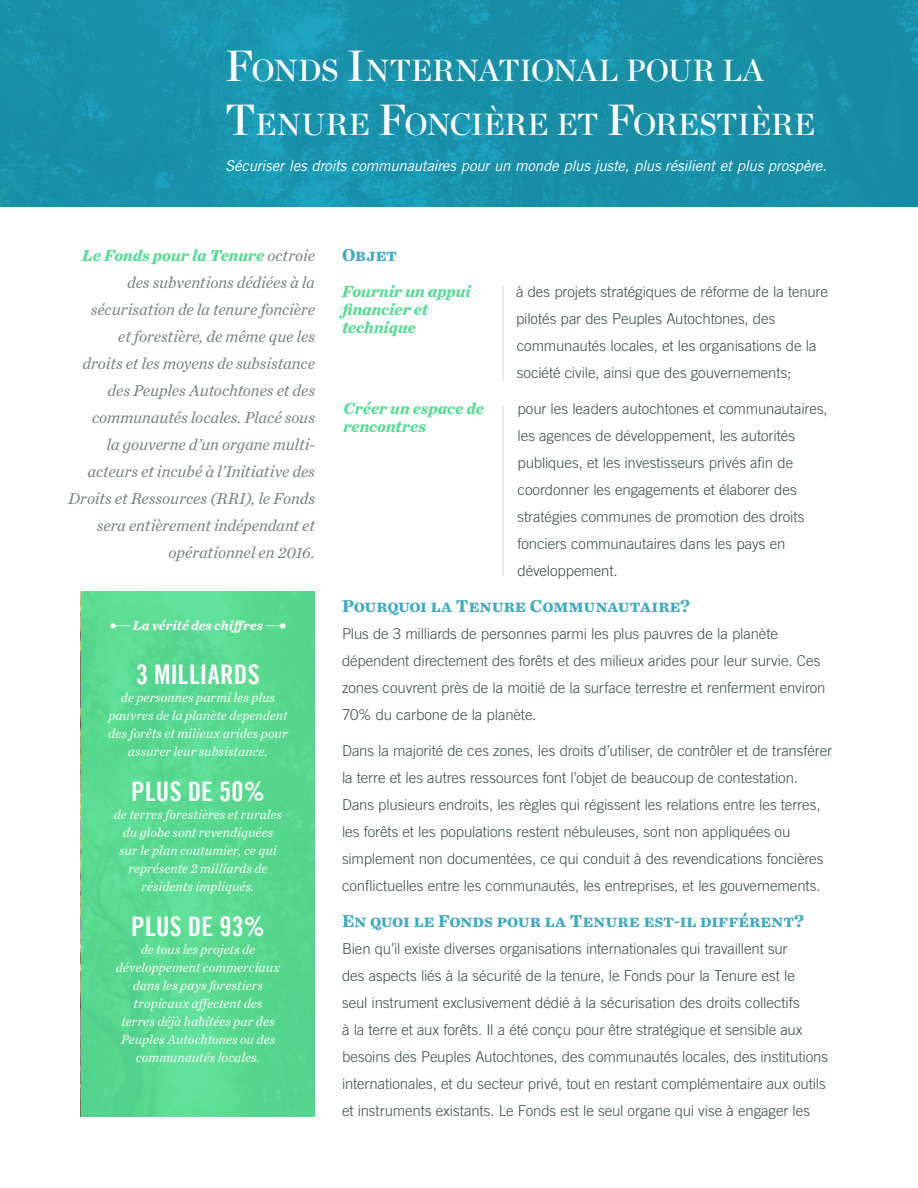
<style>
.page{position:relative;width:918px;height:1188px;background:#fff}
.page>*{position:absolute;margin:0;border:0;box-sizing:border-box;transform-origin:0 0}
.t1{font:30.45px/54px "Chronicle Display Semi";letter-spacing:-.005em;color:#fff}
.Sidebar_Number{font:27px "Trade Gothic Bold Cond Twenty";letter-spacing:.01em;color:#fff}
.t2{font:700 18px "Chronicle Text G1";color:#40aac4}
.Intro{font:italic 16.5px/27px "Chronicle Text G1";letter-spacing:-.005em;color:#76817b;text-align:right}
.t3{font:italic 700 16.5px/18px "Chronicle Text G1";letter-spacing:-.005em;color:#50de91}
.t4{font:300 15px/27px "Trade Gothic LT Std";letter-spacing:-.005em;color:#3e4e45}
.t5{font:italic 15px "Trade Gothic LT Std";letter-spacing:-.015em;color:#fff}
.Intro-2{font:italic 13.5px/18px "Chronicle Text G1";color:#fff;text-align:center}
.Intro-3{font:italic 700 13.5px "Chronicle Text G1";letter-spacing:.005em;color:#fff}
.s1{font-size:43.5px}
.s2{font-weight:700;color:#50de91}
</style>
<div class="page">
<img style="left:0;top:0;width:918px;height:207px">
<hr style="left:502px;top:405px;width:2px;height:171px;background:#231f20">
<hr style="left:502px;top:285px;width:2px;height:96px;background:#231f20">
<div style="left:81px;top:591px;width:234px;height:526px;background:#57d88e"></div>
<h1 class="t1" style="left:225px;top:41px;width:592px"><span class="s1">F</span>ONDS <span class="s1">I</span>NTERNATIONAL POUR LA<br><span class="s1">T</span>ENURE <span class="s1">F</span>ONCIÈRE ET <span class="s1">F</span>ORESTIÈRE</h1>
<p class="t5" style="left:225px;top:157px;width:603px">Sécuriser les droits communautaires pour un monde plus juste, plus résilient et plus prospère.</p>
<p class="Intro" style="left:68px;top:241px;width:248px"><span class="s2">Le Fonds pour la Tenure</span> octroie des subventions dédiées à la sécurisation de la tenure foncière<br>et forestière, de même que les<br>droits et les moyens de subsistance des Peuples Autochtones et des communautés locales. Placé sous<br>la gouverne d’un organe multi&shy;acteurs et incubé à l’Initiative des<br>Droits et Ressources (RRI), le Fonds sera entièrement indépendant et opérationnel en 2016.</p>
<h2 class="t2" style="left:342px;top:240px;width:57px">Objet</h2>
<p class="t3" style="left:342px;top:281px;width:131px">Fournir un appui financier et technique</p>
<p class="t4" style="left:516px;top:278px;width:313px">à des projets stratégiques de réforme de la tenure pilotés par des Peuples Autochtones, des communautés locales, et les organisations de la société civile, ainsi que des gouvernements;</p>
<p class="t4" style="left:518px;top:395px;width:312px">pour les leaders autochtones et communautaires, les agences de développement, les autorités publiques, et les investisseurs privés afin de coordonner les engagements et élaborer des stratégies communes de promotion des droits fonciers communautaires dans les pays en développement.</p>
<p class="t2" style="left:342px;top:591px;width:350px">Pourquoi la Tenure Communautaire?</p>
<p class="t4" style="left:342px;top:620px;width:485px">Plus de 3 milliards de personnes parmi les plus pauvres de la planète dépendent directement des forêts et des milieux arides pour leur survie. Ces zones couvrent près de la moitié de la surface terrestre et renferment environ 70% du carbone de la planète.</p>
<p class="t4" style="left:342px;top:737px;width:492px">Dans la majorité de ces zones, les droits d’utiliser, de contrôler et de transférer la terre et les autres ressources font l’objet de beaucoup de contestation.<br>Dans plusieurs endroits, les règles qui régissent les relations entre les terres, les forêts et les populations restent nébuleuses, sont non appliquées ou simplement non documentées, ce qui conduit à des revendications foncières conflictuelles entre les communautés, les entreprises, et les gouvernements.</p>
<p class="t2" style="left:342px;top:906px;width:464px">En quoi le Fonds pour la Tenure est-il différent?</p>
<p class="t4" style="left:342px;top:935px;width:488px">Bien qu’il existe diverses organisations internationales qui travaillent sur<br>des aspects liés à la sécurité de la tenure, le Fonds pour la Tenure est le<br>seul instrument exclusivement dédié à la sécurisation des droits collectifs<br>à la terre et aux forêts. Il a été conçu pour être stratégique et sensible aux besoins des Peuples Autochtones, des communautés locales, des institutions internationales, et du secteur privé, tout en restant complémentaire aux outils et instruments existants. Le Fonds est le seul organe qui vise à engager les</p>
<p class="t3" style="left:344px;top:398px;width:142px">Créer un espace de rencontres</p>
<p class="Intro-3" style="left:110px;top:615px;width:178px">•• La vérité des chiffres ••</p>
<p class="Sidebar_Number" style="left:136px;top:658px;width:125px">3 MILLIARDS</p>
<p class="Intro-2" style="left:108px;top:688px;width:181px">de personnes parmi les plus pauvres de la planète dependent des forêts et milieux arides pour assurer leur subsistance.</p>
<p class="Sidebar_Number" style="left:131px;top:775px;width:135px">PLUS DE 50%</p>
<p class="Intro-2" style="left:114px;top:805px;width:170px">de terres forestières et rurales du globe sont revendiquées sur le plan coutumier, ce qui représente 2 milliards de résidents impliqués.</p>
<p class="Sidebar_Number" style="left:131px;top:910px;width:135px">PLUS DE 93%</p>
<p class="Intro-2" style="left:116px;top:940px;width:166px">de tous les projets de développement commerciaux dans les pays forestiers tropicaux affectent des terres déjà habitées par des<br>Peuples Autochtones ou des communautés locales.</p>
</div>
